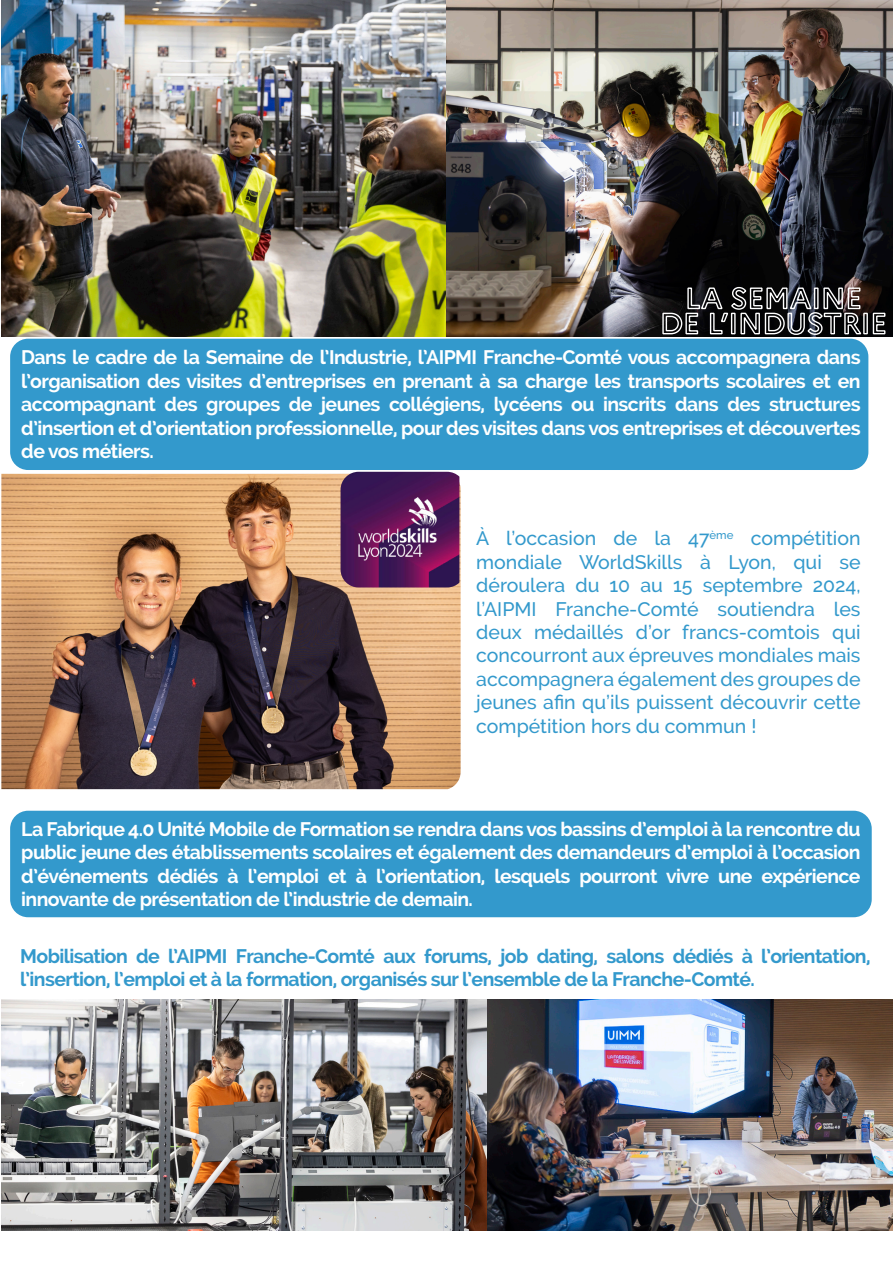
<style>
.page{position:relative;width:893px;height:1263px;background:#fff}
.page>*{position:absolute;margin:0;border:0;box-sizing:border-box;transform-origin:0 0}
.t1{font:700 19.5px/23.4px "Raleway";letter-spacing:-.03em;color:#fff;text-align:justify}
.t2{font:500 19.5px/23.4px "Raleway";color:#39c;text-align:justify}
.t3{font:700 19.5px/23.4px "Raleway";letter-spacing:-.03em;color:#39c}
</style>
<div class="page">
<div style="left:10px;top:339px;width:858px;height:131px;background:#39c;border-radius:18px"></div>
<div style="left:10px;top:811px;width:862px;height:106px;background:#39c;border-radius:18px"></div>
<img style="left:1px;top:0;width:892px;height:336px">
<img style="left:1px;top:474px;width:460px;height:315px">
<img style="left:1px;top:999px;width:487px;height:232px">
<img style="left:488px;top:999px;width:405px;height:232px">
<img style="left:341px;top:472px;width:118px;height:115px">
<svg style="left:662px;top:286px;width:201px;height:49px;background:#484749"></svg>
<div style="left:863px;top:313px;width:5px;height:21px;border:1px solid #fff"></div>
<svg style="left:872px;top:312px;width:14px;height:23px"></svg>
<p class="t1" style="left:21px;top:346px;width:841px">Dans le cadre de la Semaine de l’Industrie, l’AIPMI Franche-Comté vous accompagnera dans l’organisation des visites d’entreprises en prenant à sa charge les transports scolaires et en accompagnant des groupes de jeunes collégiens, lycéens ou inscrits dans des structures d’insertion et d’orientation professionnelle, pour des visites dans vos entreprises et découvertes de vos métiers.</p>
<p class="t2" style="left:476px;top:527px;width:386px">À l’occasion de la 47<sup>ème</sup> compétition mondiale WorldSkills à Lyon, qui se déroulera du 10 au 15 septembre 2024, l’AIPMI Franche-Comté soutiendra les deux médaillés d’or francs-comtois qui concourront aux épreuves mondiales mais accompagnera également des groupes de jeunes afin qu’ils puissent découvrir cette compétition hors du commun !</p>
<p class="t1" style="left:21px;top:817px;width:841px">La Fabrique 4.0 Unité Mobile de Formation se rendra dans vos bassins d’emploi à la rencontre du public jeune des établissements scolaires et également des demandeurs d’emploi à l’occasion d’événements dédiés à l’emploi et à l’orientation, lesquels pourront vivre une expérience innovante de présentation de l’industrie de demain.</p>
<p class="t3" style="left:20px;top:944px;width:852px">Mobilisation de l’AIPMI Franche-Comté aux forums, job dating, salons dédiés à l’orientation, l’insertion, l’emploi et à la formation, organisés sur l’ensemble de la Franche-Comté.</p>
</div>
